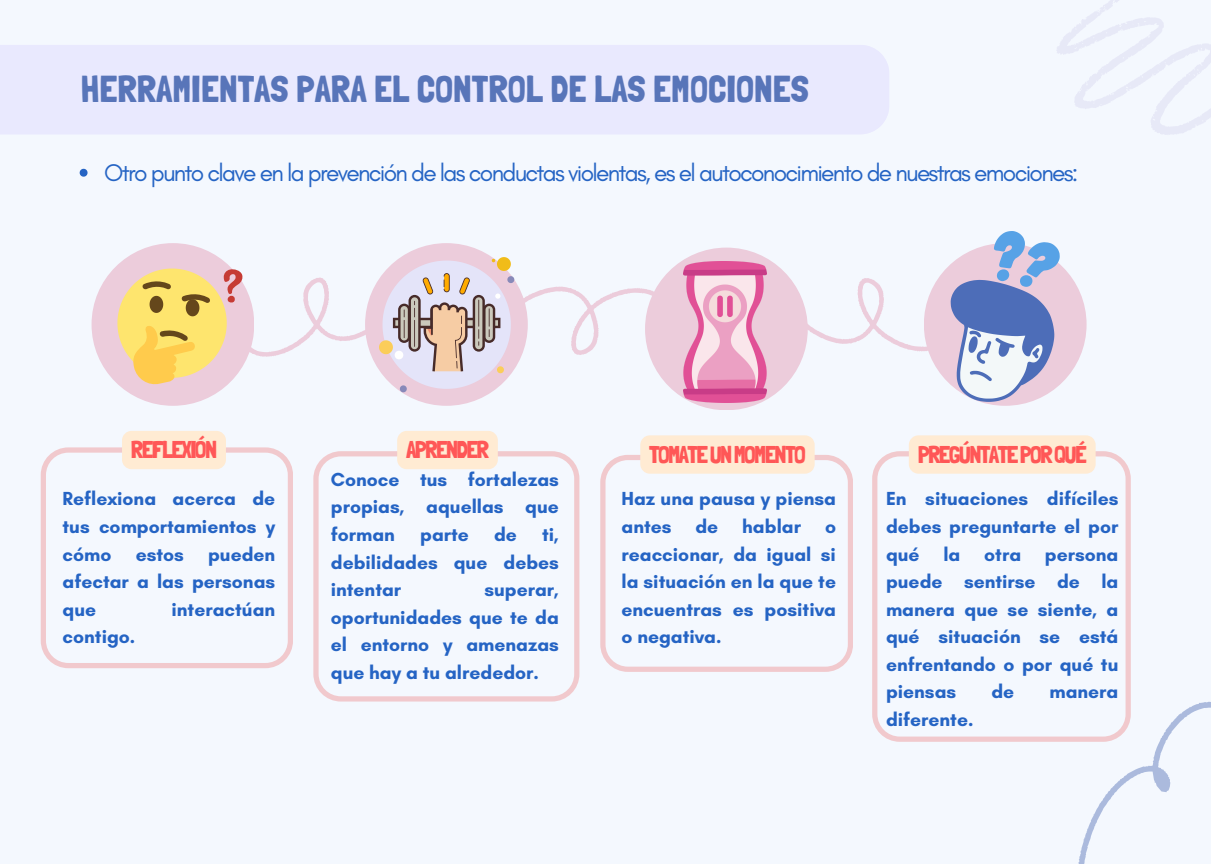
<style>
.page{position:relative;width:1211px;height:864px;background:#fff}
.page>*{position:absolute;margin:0;border:0;box-sizing:border-box;transform-origin:0 0}
.t1{font:37.45px "Londrina Solid";color:#5875b9}
.t2{font:24.5px "Glacial Indifference";letter-spacing:-.07em;color:#2564c4}
.t3{font:24.32px "Londrina Solid";letter-spacing:-.07em;color:#ff5757}
.t4{font:700 19.25px/27.7px "Glacial Indifference";color:#2564c4;text-align:justify}
</style>
<div class="page">
<div style="left:0;top:0;width:1210px;height:864px;background:#f4f8fe"></div>
<div style="left:0;top:45px;width:888px;height:89px;background:#e9e9fe"></div>
<div style="left:923px;top:243px;width:163px;height:163px;background:#ecccdb;border-radius:50%"></div>
<div style="left:91px;top:243px;width:163px;height:163px;background:#ecccdb;border-radius:50%"></div>
<div style="left:645px;top:247px;width:162px;height:163px;background:#ecccdb;border-radius:50%"></div>
<div style="left:365px;top:243px;width:162px;height:163px;background:#ecccdb;border-radius:50%"></div>
<svg style="left:117px;top:248px;width:561px;height:144px"></svg>
<img style="left:683px;top:261px;width:83px;height:141px">
<svg style="left:792px;top:231px;width:267px;height:170px"></svg>
<svg style="left:1076px;top:701px;width:134px;height:163px"></svg>
<svg style="left:1057px;top:0;width:153px;height:135px"></svg>
<svg style="left:80px;top:169px;width:7px;height:8px"></svg>
<svg style="left:41px;top:447px;width:252px;height:221px"></svg>
<div style="left:122px;top:431px;width:104px;height:38px;background:#ffebd3;border-radius:10px"></div>
<svg style="left:313px;top:451px;width:266px;height:250px"></svg>
<div style="left:397px;top:431px;width:100px;height:38px;background:#ffebd3;border-radius:10px"></div>
<svg style="left:600px;top:455px;width:252px;height:216px"></svg>
<div style="left:640px;top:435px;width:174px;height:38px;background:#ffebd3"></div>
<svg style="left:872px;top:451px;width:258px;height:290px"></svg>
<div style="left:908px;top:435px;width:187px;height:38px;background:#ffebd3"></div>
<p class="t1" style="left:81px;top:66px;width:729px">HERRAMIENTAS PARA EL CONTROL DE LAS EMOCIONES</p>
<p class="t2" style="left:104px;top:157px;width:975px">Otro punto clave en la prevención de las conductas violentas, es el autoconocimiento de nuestras emociones:</p>
<p class="t3" style="left:131px;top:435px;width:88px">REFLEXIÓN</p>
<p class="t3" style="left:406px;top:435px;width:84px">APRENDER</p>
<p class="t3" style="left:649px;top:440px;width:158px">TOMATEUNMOMENTO</p>
<p class="t3" style="left:917px;top:440px;width:170px">PREGÚNTATEPORQUÉ</p>
<p class="t4" style="left:63px;top:485px;width:214px">Reflexiona acerca de tus comportamientos y cómo</p>
<p class="t4" style="left:331px;top:465px;width:229px">Conoce tus fortalezas propias, aquellas que forman</p>
<p class="t4" style="left:885px;top:485px;width:234px">En situaciones difíciles debes preguntarte el por qué la otra persona puede sentirse de la manera que se siente, a qué situación se está enfrentando o por qué tu piensas</p>
<p class="t4" style="left:621px;top:485px;width:216px">Haz una pausa y piensa antes de hablar o reaccionar, da igual si la situación en la que te encuentras es positiva o negativa.</p>
<p class="t4" style="left:420px;top:520px;width:50px">parte</p>
<p class="t4" style="left:494px;top:520px;width:24px">de</p>
<p class="t4" style="left:331px;top:520px;width:229px;text-indent:211px">ti, debilidades que debes intentar</p>
<p class="t4" style="left:63px;top:540px;width:214px;text-indent:145px">pueden afectar a las personas que</p>
<p class="t4" style="left:136px;top:540px;width:50px">estos</p>
<p class="t4" style="left:331px;top:575px;width:229px;text-indent:153px">superar, oportunidades que te da el entorno y amenazas que hay a tu alrededor.</p>
<p class="t4" style="left:171px;top:595px;width:105px">interactúan</p>
<p class="t4" style="left:63px;top:622px;width:74px">contigo.</p>
<p class="t4" style="left:991px;top:678px;width:24px">de</p>
<p class="t4" style="left:1049px;top:678px;width:70px">manera</p>
<p class="t4" style="left:885px;top:705px;width:89px">diferente.</p>
</div>
